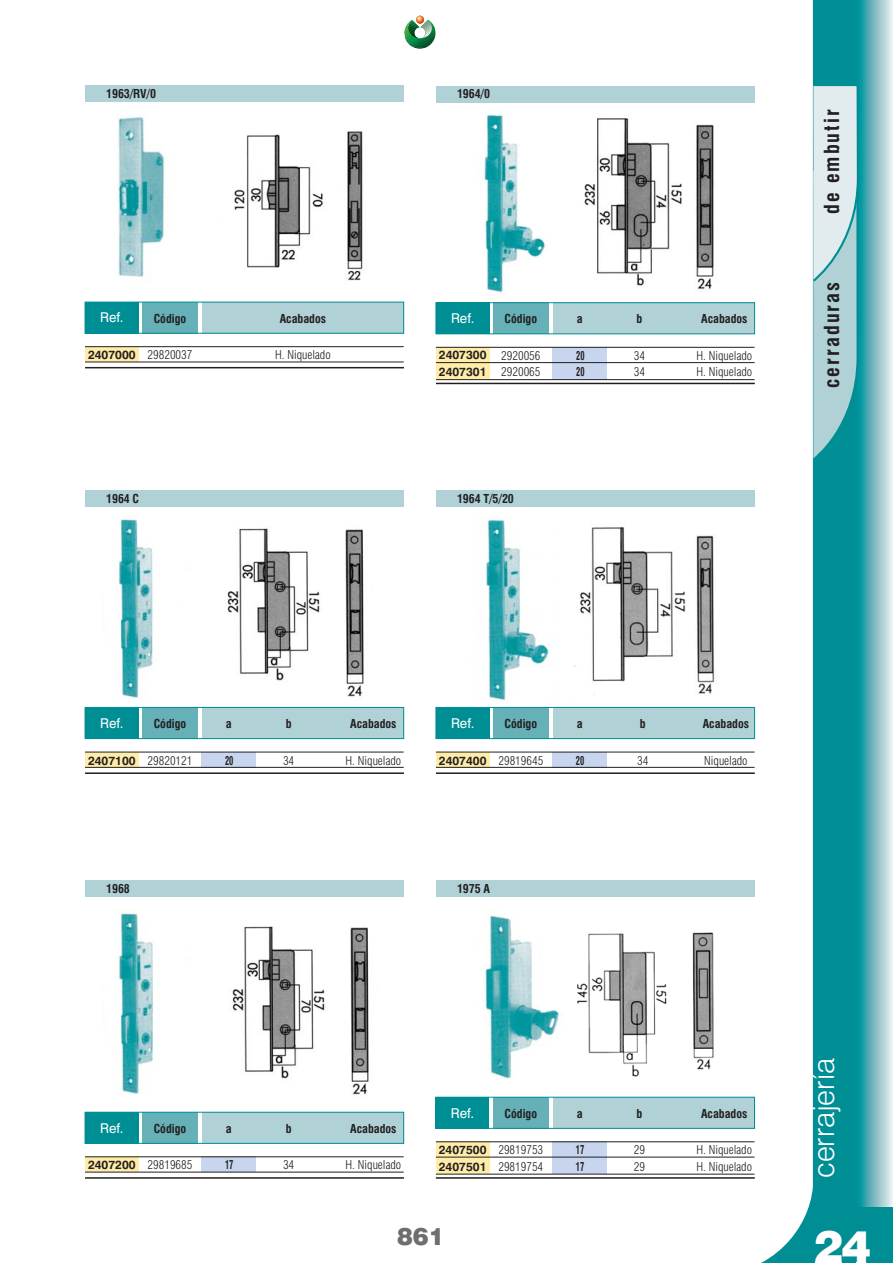
<style>
.page{position:relative;width:893px;height:1263px;background:#fff}
.page>*{position:absolute;margin:0;border:0;box-sizing:border-box;transform-origin:0 0}
.t1{font:900 45px "Swiss 721 BT";color:#fff}
.t2{font:300 30px "Swiss 721 BT";color:#fff}
.t3{font:900 24px "Swiss 721 BT";color:#6c6e70}
.t4{font:700 condensed 20.25px "Swiss 721 BT";letter-spacing:.1em;color:#231f20}
.t5{font:13.5px "Swiss 721 BT";color:#fff}
.t6{font:300 condensed 12px/16.5px "Swiss 721 BT";color:#231f20}
.t7{font:700 condensed 12px "Swiss 721 BT";color:#231f20}
.t8{font:700 12px/16.4px "Swiss 721 BT";color:#231f20}
.t9{font:700 condensed 12px/16.5px "Swiss 721 BT";color:#231f20;scale:.7 1}
.s1{font-weight:700;font-stretch:normal}
</style>
<div class="page">
<svg style="left:404px;top:16px;width:32px;height:33px"></svg>
<svg style="left:711px;top:0;width:110px;height:1263px"></svg>
<div style="left:821px;top:0;width:34px;height:1263px;background:#008e95"></div>
<svg style="left:855px;top:0;width:38px;height:1207px;background:#79bdc3"></svg>
<div style="left:813px;top:1207px;width:80px;height:56px;background:#008e95"></div>
<svg style="left:815px;top:1262px;width:26px;height:1px"></svg>
<img style="left:117px;top:116px;width:48px;height:161px">
<div style="left:85px;top:85px;width:319px;height:17px;background:#b0d1d6"></div>
<div style="left:85px;top:347px;width:54px;height:15px;background:#ffeca9"></div>
<hr style="left:85px;top:362px;width:319px;height:1px;background:#231f20">
<hr style="left:85px;top:346px;width:319px;height:1px;background:#231f20">
<hr style="left:85px;top:367px;width:319px;height:1px;background:#231f20">
<div style="left:202px;top:302px;width:202px;height:31px;background:#b0d1d6"></div>
<div style="left:142px;top:302px;width:56px;height:31px;background:#66b0b7"></div>
<div style="left:85px;top:302px;width:53px;height:31px;background:#008e95"></div>
<div style="left:85px;top:302px;width:319px;height:32px;border:1px solid #008e95"></div>
<img style="left:234px;top:131px;width:129px;height:150px">
<div style="left:436px;top:86px;width:319px;height:17px;background:#b0d1d6"></div>
<div style="left:553px;top:347px;width:54px;height:33px;background:#c7d5ee"></div>
<div style="left:436px;top:347px;width:53px;height:33px;background:#ffeca9"></div>
<hr style="left:436px;top:362px;width:319px;height:1px;background:#231f20">
<hr style="left:436px;top:347px;width:319px;height:1px;background:#231f20">
<hr style="left:436px;top:383px;width:319px;height:1px;background:#231f20">
<div style="left:553px;top:303px;width:202px;height:31px;background:#b0d1d6"></div>
<div style="left:493px;top:303px;width:56px;height:31px;background:#66b0b7"></div>
<div style="left:436px;top:303px;width:53px;height:31px;background:#008e95"></div>
<div style="left:436px;top:302px;width:319px;height:32px;border:1px solid #008e95"></div>
<hr style="left:436px;top:379px;width:319px;height:1px;background:#231f20">
<img style="left:584px;top:114px;width:151px;height:178px">
<img style="left:484px;top:114px;width:62px;height:179px">
<img style="left:118px;top:515px;width:36px;height:185px">
<div style="left:85px;top:490px;width:319px;height:17px;background:#b0d1d6"></div>
<div style="left:202px;top:752px;width:54px;height:15px;background:#c7d5ee"></div>
<div style="left:85px;top:752px;width:54px;height:15px;background:#ffeca9"></div>
<hr style="left:85px;top:767px;width:319px;height:1px;background:#231f20">
<hr style="left:85px;top:752px;width:319px;height:1px;background:#231f20">
<hr style="left:85px;top:772px;width:319px;height:2px;background:#231f20">
<div style="left:202px;top:707px;width:202px;height:32px;background:#b0d1d6"></div>
<div style="left:142px;top:707px;width:56px;height:32px;background:#66b0b7"></div>
<div style="left:85px;top:707px;width:53px;height:32px;background:#008e95"></div>
<div style="left:85px;top:707px;width:319px;height:32px;border:1px solid #008e95"></div>
<img style="left:227px;top:528px;width:137px;height:169px">
<img style="left:573px;top:523px;width:163px;height:175px">
<img style="left:485px;top:519px;width:64px;height:182px">
<div style="left:436px;top:490px;width:319px;height:17px;background:#b0d1d6"></div>
<div style="left:553px;top:752px;width:54px;height:15px;background:#c7d5ee"></div>
<div style="left:436px;top:752px;width:53px;height:15px;background:#ffeca9"></div>
<hr style="left:436px;top:767px;width:319px;height:1px;background:#231f20">
<hr style="left:436px;top:752px;width:319px;height:1px;background:#231f20">
<hr style="left:436px;top:772px;width:319px;height:2px;background:#231f20">
<div style="left:553px;top:707px;width:202px;height:32px;background:#b0d1d6"></div>
<div style="left:493px;top:707px;width:56px;height:32px;background:#66b0b7"></div>
<div style="left:436px;top:707px;width:53px;height:32px;background:#008e95"></div>
<div style="left:436px;top:707px;width:319px;height:32px;border:1px solid #008e95"></div>
<img style="left:232px;top:926px;width:137px;height:169px">
<img style="left:118px;top:912px;width:42px;height:182px">
<img style="left:577px;top:922px;width:150px;height:160px">
<img style="left:484px;top:915px;width:80px;height:164px">
<svg style="left:811px;top:83px;width:49px;height:379px;background:#a7d1d5"></svg>
<div style="left:202px;top:1157px;width:54px;height:15px;background:#c7d5ee"></div>
<div style="left:85px;top:1157px;width:54px;height:15px;background:#ffeca9"></div>
<hr style="left:85px;top:1172px;width:319px;height:1px;background:#231f20">
<hr style="left:85px;top:1156px;width:319px;height:1px;background:#231f20">
<hr style="left:85px;top:1177px;width:319px;height:2px;background:#231f20">
<div style="left:202px;top:1112px;width:202px;height:31px;background:#b0d1d6"></div>
<div style="left:142px;top:1112px;width:56px;height:31px;background:#66b0b7"></div>
<div style="left:85px;top:1112px;width:53px;height:31px;background:#008e95"></div>
<div style="left:85px;top:1112px;width:319px;height:32px;border:1px solid #008e95"></div>
<div style="left:553px;top:1142px;width:54px;height:32px;background:#c7d5ee"></div>
<div style="left:436px;top:1142px;width:53px;height:32px;background:#ffeca9"></div>
<hr style="left:436px;top:1157px;width:318px;height:1px;background:#231f20">
<hr style="left:436px;top:1141px;width:318px;height:1px;background:#231f20">
<hr style="left:436px;top:1177px;width:319px;height:2px;background:#231f20">
<div style="left:553px;top:1097px;width:201px;height:31px;background:#b0d1d6"></div>
<div style="left:493px;top:1097px;width:56px;height:31px;background:#66b0b7"></div>
<div style="left:436px;top:1097px;width:53px;height:31px;background:#008e95"></div>
<div style="left:435px;top:1097px;width:320px;height:32px;border:1px solid #008e95"></div>
<hr style="left:436px;top:1174px;width:318px;height:1px;background:#231f20">
<div style="left:436px;top:880px;width:319px;height:17px;background:#b0d1d6"></div>
<div style="left:85px;top:880px;width:319px;height:17px;background:#b0d1d6"></div>
<p class="t7" style="left:106px;top:88px;width:51px">1963/RV/0</p>
<p class="t7" style="left:457px;top:88px;width:34px">1964/0</p>
<h3 class="t4" style="left:822px;top:214px;width:106px;rotate:-90deg">de embutir</h3>
<p class="t5" style="left:100px;top:311px;width:25px">Ref.</p>
<p class="t7" style="left:154px;top:313px;width:34px">Código</p>
<p class="t6" style="left:148px;top:347px;width:46px">29820037</p>
<p class="t6" style="left:275px;top:347px;width:57px">H. Niquelado</p>
<p class="t7" style="left:280px;top:313px;width:48px">Acabados</p>
<p class="t8" style="left:88px;top:347px;width:49px">2407000</p>
<p class="t5" style="left:451px;top:312px;width:25px">Ref.</p>
<p class="t7" style="left:505px;top:313px;width:34px">Código</p>
<p class="t7" style="left:577px;top:313px;width:7px">a</p>
<p class="t6" style="left:501px;top:348px;width:41px">2920056<br>2920065</p>
<p class="t7" style="left:637px;top:313px;width:7px">b</p>
<p class="t9" style="left:576px;top:348px;width:13px">20<br>20</p>
<p class="t8" style="left:439px;top:347px;width:49px">2407300<br>2407301</p>
<p class="t6" style="left:634px;top:348px;width:13px">34<br>34</p>
<p class="t7" style="left:701px;top:313px;width:48px">Acabados</p>
<p class="t6" style="left:697px;top:348px;width:57px">H. Niquelado<br>H. Niquelado</p>
<h3 class="t4" style="left:822px;top:388px;width:107px;rotate:-90deg">cerraduras</h3>
<p class="t7" style="left:106px;top:493px;width:34px">1964 C</p>
<p class="t7" style="left:457px;top:493px;width:58px">1964 T/5/20</p>
<p class="t5" style="left:100px;top:716px;width:25px">Ref.</p>
<p class="t7" style="left:154px;top:718px;width:34px">Código</p>
<p class="t7" style="left:226px;top:718px;width:7px">a</p>
<p class="t6" style="left:88px;top:753px;width:106px"><span class="s1">2407100</span> 29820121</p>
<p class="t9" style="left:225px;top:753px;width:13px">20</p>
<p class="t7" style="left:286px;top:718px;width:7px">b</p>
<p class="t7" style="left:350px;top:718px;width:48px">Acabados</p>
<p class="t5" style="left:451px;top:716px;width:25px">Ref.</p>
<p class="t7" style="left:505px;top:718px;width:34px">Código</p>
<p class="t7" style="left:577px;top:718px;width:7px">a</p>
<p class="t6" style="left:283px;top:753px;width:13px">34</p>
<p class="t6" style="left:439px;top:753px;width:106px"><span class="s1">2407400</span> 29819645</p>
<p class="t6" style="left:346px;top:753px;width:57px">H. Niquelado</p>
<p class="t9" style="left:576px;top:753px;width:13px">20</p>
<p class="t7" style="left:640px;top:718px;width:7px">b</p>
<p class="t6" style="left:637px;top:753px;width:13px">34</p>
<p class="t7" style="left:703px;top:718px;width:48px">Acabados</p>
<p class="t6" style="left:704px;top:753px;width:45px">Niquelado</p>
<p class="t7" style="left:106px;top:883px;width:25px">1968</p>
<p class="t7" style="left:457px;top:883px;width:34px">1975 A</p>
<p class="t5" style="left:100px;top:1121px;width:25px">Ref.</p>
<p class="t7" style="left:154px;top:1123px;width:34px">Código</p>
<p class="t7" style="left:226px;top:1123px;width:7px">a</p>
<p class="t6" style="left:88px;top:1157px;width:106px"><span class="s1">2407200</span> 29819685</p>
<p class="t6" style="left:283px;top:1157px;width:13px">34</p>
<p class="t7" style="left:286px;top:1123px;width:7px">b</p>
<p class="t9" style="left:225px;top:1157px;width:13px">17</p>
<p class="t7" style="left:350px;top:1123px;width:48px">Acabados</p>
<p class="t6" style="left:346px;top:1157px;width:57px">H. Niquelado</p>
<p class="t5" style="left:451px;top:1106px;width:25px">Ref.</p>
<p class="t7" style="left:504px;top:1108px;width:34px">Código</p>
<p class="t7" style="left:577px;top:1108px;width:7px">a</p>
<p class="t6" style="left:498px;top:1142px;width:46px">29819753<br>29819754</p>
<p class="t7" style="left:636px;top:1108px;width:7px">b</p>
<p class="t9" style="left:576px;top:1142px;width:13px">17<br>17</p>
<p class="t8" style="left:439px;top:1142px;width:49px">2407500<br>2407501</p>
<p class="t6" style="left:634px;top:1142px;width:13px">29<br>29</p>
<p class="t7" style="left:701px;top:1108px;width:48px">Acabados</p>
<p class="t6" style="left:696px;top:1142px;width:57px">H. Niquelado<br>H. Niquelado</p>
<h2 class="t2" style="left:809px;top:1178px;width:121px;rotate:-90deg">cerrajería</h2>
<h3 class="t3" style="left:397px;top:1225px;width:49px">861</h3>
<h1 class="t1" style="left:814px;top:1225px;width:58px">24</h1>
</div>
